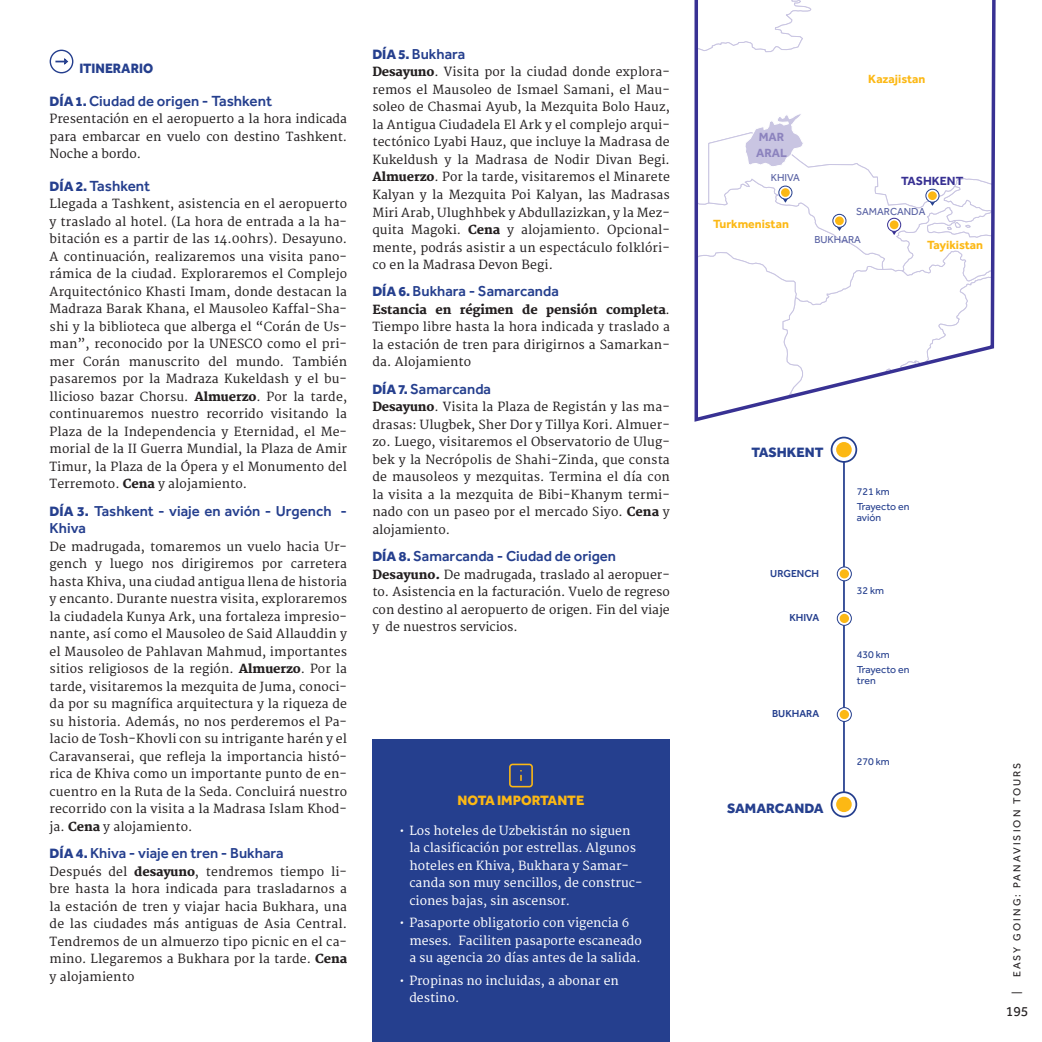
<style>
.page{position:relative;width:1042px;height:1042px;background:#fff}
.page>*{position:absolute;margin:0;border:0;box-sizing:border-box;transform-origin:0 0}
.t1{font:500 15.22px "Effra";color:#253f8e}
.t2{font:500 14.88px/17.5px "Effra";color:#253f8e}
.t3{font:800 14px "Effra";color:#253f8e}
.t4{font:800 14px "Effra";color:#fcb814}
.t5{font:800 14px "Effra";color:#253f8e;scale:.95 1}
.t6{font:14px "Effra";color:#231f20}
.t7{font:12.25px/17.5px "Merriweather";letter-spacing:.01em;color:#231f20;text-align:justify}
.t8{font:12.25px/17.5px "Merriweather";color:#fff}
.t9{font:700 12.25px "Effra";color:#fcb814}
.t10{font:700 12.25px "Effra";color:#383193}
.t11{font:700 12.25px "Effra";color:#8c83be}
.t12{font:10.5px/10.5px "Effra";color:#253f8e}
.t13{font:10.5px "Effra";letter-spacing:.2em;color:#231f20}
.t14{font:10.5px "Effra";color:#5861a3}
.t15{font:500 10.5px "Effra";color:#253f8e}
.s1{font-weight:800;font-size:14px}
.s2{font-size:15.22px}
.s3{font-weight:800}
</style>
<div class="page">
<hr style="left:843px;top:447px;width:2px;height:357px;background:#253f8e">
<svg style="left:831px;top:437px;width:25px;height:25px"></svg>
<div style="left:830px;top:437px;width:27px;height:26px;border:2px solid #253f8e;border-radius:50%"></div>
<div style="left:836px;top:442px;width:16px;height:15px;background:#fcb814;border-radius:50%"></div>
<svg style="left:831px;top:792px;width:25px;height:24px"></svg>
<div style="left:830px;top:791px;width:27px;height:26px;border:2px solid #253f8e;border-radius:50%"></div>
<div style="left:836px;top:797px;width:16px;height:15px;background:#fcb814;border-radius:50%"></div>
<svg style="left:837px;top:567px;width:14px;height:14px"></svg>
<div style="left:837px;top:566px;width:15px;height:15px;border:1px solid #253f8e;border-radius:50%"></div>
<div style="left:839px;top:569px;width:10px;height:9px;background:#fcb814;border-radius:50%"></div>
<svg style="left:837px;top:611px;width:14px;height:14px"></svg>
<div style="left:837px;top:611px;width:15px;height:15px;border:1px solid #253f8e;border-radius:50%"></div>
<div style="left:839px;top:614px;width:10px;height:9px;background:#fcb814;border-radius:50%"></div>
<svg style="left:837px;top:707px;width:14px;height:14px"></svg>
<div style="left:837px;top:707px;width:15px;height:15px;border:1px solid #253f8e;border-radius:50%"></div>
<div style="left:839px;top:710px;width:10px;height:9px;background:#fcb814;border-radius:50%"></div>
<svg style="left:694px;top:0;width:302px;height:422px"></svg>
<svg style="left:696px;top:113px;width:298px;height:306px"></svg>
<svg style="left:833px;top:214px;width:13px;height:13px"></svg>
<div style="left:832px;top:214px;width:14px;height:14px;border:1px solid #253f8e;border-radius:50%"></div>
<div style="left:835px;top:216px;width:9px;height:9px;background:#fcb814;border-radius:50%"></div>
<div style="left:372px;top:739px;width:298px;height:303px;background:#253f8e"></div>
<svg style="left:50px;top:50px;width:23px;height:23px"></svg>
<svg style="left:509px;top:763px;width:24px;height:24px"></svg>
<p class="t5" style="left:79px;top:60px;width:79px">ITINERARIO</p>
<p class="t2" style="left:50px;top:92px;width:224px"><span class="s1">DÍA 1.</span> Ciudad de origen <span class="s2">- Tashkent</span></p>
<p class="t7" style="left:50px;top:111px;width:299px">Presentación en el aeropuerto a la hora indicada para embarcar en vuelo con destino Tashkent.<br>Noche a bordo.</p>
<p class="t1" style="left:50px;top:176px;width:102px"><span class="s1">DÍA 2.</span> Tashkent</p>
<p class="t7" style="left:50px;top:196px;width:299px">Llegada a Tashkent, asistencia en el aeropuerto y traslado al hotel. (La hora de entrada a la ha&shy;bitación es a partir de las 14.00hrs). Desayuno.<br>A continuación, realizaremos una visita pano&shy;rámica de la ciudad. Exploraremos el Complejo Arquitectónico Khasti Imam, donde destacan la Madraza Barak Khana, el Mausoleo Kaffal-Sha&shy;shi y la biblioteca que alberga el “Corán de Us&shy;man”, reconocido por la UNESCO como el pri&shy;mer Corán manuscrito del mundo. También pasaremos por la Madraza Kukeldash y el bu&shy;llicioso bazar Chorsu. <span class="s3">Almuerzo</span>. Por la tarde, continuaremos nuestro recorrido visitando la Plaza de la Independencia y Eternidad, el Me&shy;morial de la II Guerra Mundial, la Plaza de Amir Timur, la Plaza de la Ópera y el Monumento del Terremoto. <span class="s3">Cena</span> y alojamiento.</p>
<p class="t2" style="left:50px;top:502px;width:299px"><span class="s1">DÍA 3.</span> Tashkent - viaje en avión - Urgench -<br>Khiva</p>
<p class="t7" style="left:50px;top:538px;width:299px">De madrugada, tomaremos un vuelo hacia Ur&shy;gench y luego nos dirigiremos por carretera hasta Khiva, una ciudad antigua llena de historia y encanto. Durante nuestra visita, exploraremos la ciudadela Kunya Ark, una fortaleza impresio&shy;nante, así como el Mausoleo de Said Allauddin y el Mausoleo de Pahlavan Mahmud, importantes sitios religiosos de la región. <span class="s3">Almuerzo</span>. Por la tarde, visitaremos la mezquita de Juma, conoci&shy;da por su magnífica arquitectura y la riqueza de su historia. Además, no nos perderemos el Pa&shy;lacio de Tosh-Khovli con su intrigante harén y el Caravanserai, que refleja la importancia histó&shy;rica de Khiva como un importante punto de en&shy;cuentro en la Ruta de la Seda. Concluirá nuestro recorrido con la visita a la Madrasa Islam Khod&shy;ja. <span class="s3">Cena</span> y alojamiento.</p>
<p class="t2" style="left:50px;top:844px;width:235px"><span class="s1">DÍA 4.</span> Khiva - viaje en tren - Bukhara</p>
<p class="t7" style="left:50px;top:863px;width:299px">Después del <span class="s3">desayuno</span>, tendremos tiempo li&shy;bre hasta la hora indicada para trasladarnos a la estación de tren y viajar hacia Bukhara, una de las ciudades más antiguas de Asia Central.<br>Tendremos de un almuerzo tipo picnic en el ca&shy;mino. Llegaremos a Bukhara por la tarde. <span class="s3">Cena </span>y alojamiento</p>
<p class="t2" style="left:372px;top:45px;width:94px"><span class="s1">DÍA 5.</span> Bukhara</p>
<p class="t7" style="left:372px;top:64px;width:299px"><span class="s3">Desayuno</span>. Visita por la ciudad donde explora&shy;remos el Mausoleo de Ismael Samani, el Mau&shy;soleo de Chasmai Ayub, la Mezquita Bolo Hauz, la Antigua Ciudadela El Ark y el complejo arqui&shy;tectónico Lyabi Hauz, que incluye la Madrasa de Kukeldush y la Madrasa de Nodir Divan Begi.<br><span class="s3">Almuerzo</span>. Por la tarde, visitaremos el Minarete Kalyan y la Mezquita Poi Kalyan, las Madrasas Miri Arab, Ulughhbek y Abdullazizkan, y la Mez&shy;quita Magoki. <span class="s3">Cena</span> y alojamiento. Opcional&shy;mente, podrás asistir a un espectáculo folklóri&shy;co en la Madrasa Devon Begi.</p>
<p class="t2" style="left:372px;top:282px;width:188px"><span class="s1">DÍA 6.</span> Bukhara - Samarcanda</p>
<p class="t7" style="left:372px;top:301px;width:299px"><span class="s3">Estancia en régimen de pensión completa</span>.<br>Tiempo libre hasta la hora indicada y traslado a la estación de tren para dirigirnos a Samarkan&shy;da. Alojamiento</p>
<p class="t2" style="left:372px;top:380px;width:120px"><span class="s1">DÍA 7.</span> Samarcanda</p>
<p class="t7" style="left:372px;top:399px;width:299px"><span class="s3">Desayuno</span>. Visita la Plaza de Registán y las ma&shy;drasas: Ulugbek, Sher Dor y Tillya Kori. Almuer&shy;zo. Luego, visitaremos el Observatorio de Ulug&shy;bek y la Necrópolis de Shahi-Zinda, que consta de mausoleos y mezquitas. Termina el día con la visita a la mezquita de Bibi-Khanym termi&shy;nado con un paseo por el mercado Siyo. <span class="s3">Cena</span> y alojamiento.</p>
<p class="t2" style="left:372px;top:547px;width:245px"><span class="s1">DÍA 8.</span> Samarcanda - Ciudad de origen</p>
<p class="t7" style="left:372px;top:566px;width:299px"><span class="s3">Desayuno.</span> De madrugada, traslado al aeropuer&shy;to. Asistencia en la facturación. Vuelo de regreso con destino al aeropuerto de origen. Fin del viaje y de nuestros servicios.</p>
<p class="t4" style="left:457px;top:791px;width:128px">NOTA IMPORTANTE</p>
<p class="t8" style="left:409px;top:822px;width:235px;text-indent:-10px">• Los hoteles de Uzbekistán no siguen la clasificación por estrellas. Algunos hoteles en Khiva, Bukhara y Samar&shy;canda son muy sencillos, de construc&shy;ciones bajas, sin ascensor.</p>
<p class="t8" style="left:409px;top:914px;width:234px;text-indent:-10px">• Pasaporte obligatorio con vigencia 6 meses. Faciliten pasaporte escaneado a su agencia 20 días antes de la salida.</p>
<p class="t8" style="left:409px;top:972px;width:211px;text-indent:-10px">• Propinas no incluidas, a abonar en destino.</p>
<p class="t9" style="left:868px;top:71px;width:59px">Kazajistan</p>
<p class="t11" style="left:759px;top:130px;width:27px">MAR</p>
<p class="t11" style="left:756px;top:146px;width:32px">ARAL</p>
<p class="t14" style="left:771px;top:171px;width:31px">KHIVA</p>
<p class="t9" style="left:713px;top:217px;width:77px">Turkmenistan</p>
<p class="t10" style="left:901px;top:174px;width:64px">TASHKENT</p>
<p class="t14" style="left:856px;top:206px;width:71px">SAMARCANDA</p>
<p class="t14" style="left:814px;top:233px;width:48px">BUKHARA</p>
<p class="t9" style="left:927px;top:237px;width:57px">Tayikistan</p>
<p class="t3" style="left:751px;top:443px;width:74px">TASHKENT</p>
<p class="t15" style="left:770px;top:567px;width:50px">URGENCH</p>
<p class="t15" style="left:789px;top:611px;width:31px">KHIVA</p>
<p class="t15" style="left:772px;top:707px;width:49px">BUKHARA</p>
<p class="t3" style="left:727px;top:799px;width:98px">SAMARCANDA</p>
<p class="t12" style="left:857px;top:486px;width:35px">721 km</p>
<p class="t12" style="left:857px;top:501px;width:54px">Trayecto en avión</p>
<p class="t12" style="left:857px;top:585px;width:29px">32 km</p>
<p class="t12" style="left:857px;top:649px;width:35px">430 km</p>
<p class="t12" style="left:857px;top:664px;width:54px">Trayecto en tren</p>
<p class="t12" style="left:857px;top:756px;width:35px">270 km</p>
<p class="t13" style="left:1011px;top:977px;width:216px;rotate:-90deg">EASY GOING: PANAVISION TOURS</p>
<p class="t13" style="left:1011px;top:994px;width:4px;rotate:-90deg">|</p>
<p class="t6" style="left:1005px;top:1003px;width:24px">195</p>
</div>
